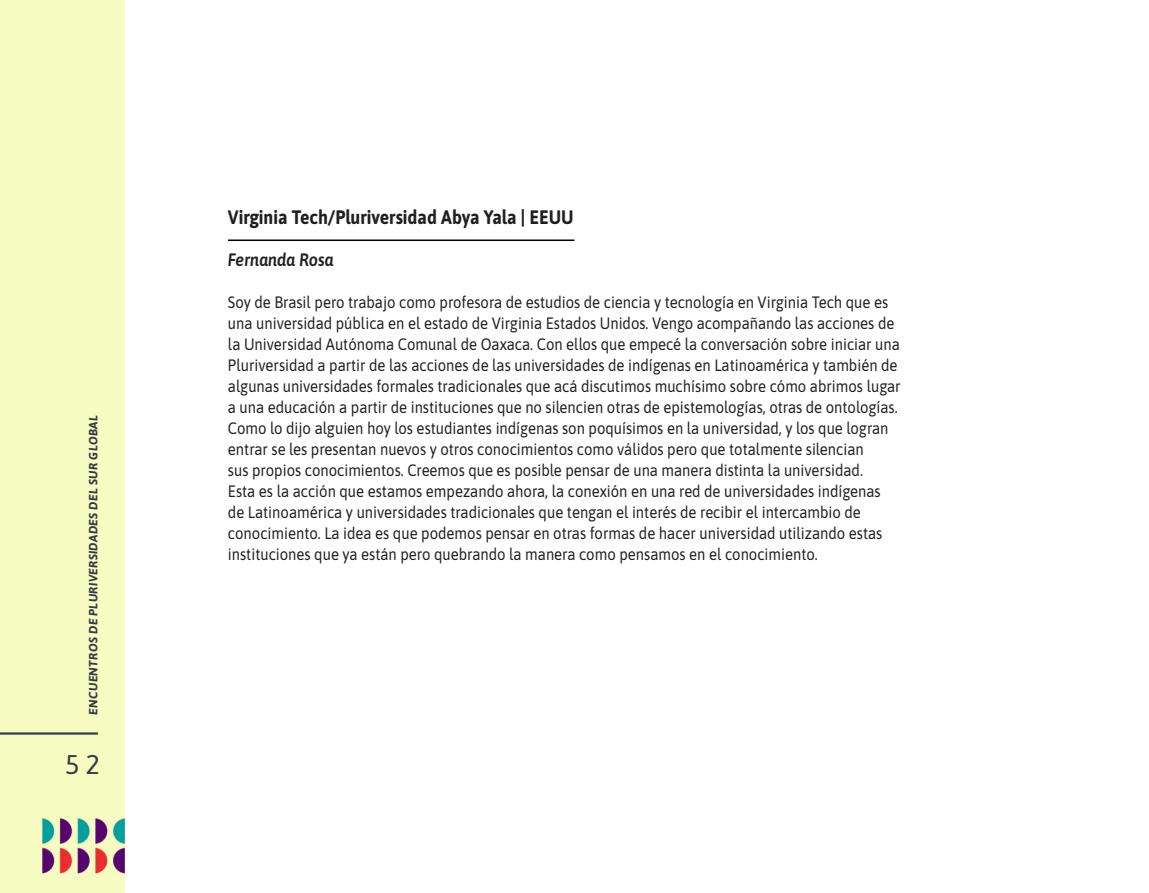
<style>
.page{position:relative;width:1149px;height:893px;background:#fff}
.page>*{position:absolute;margin:0;border:0;box-sizing:border-box;transform-origin:0 0}
.t1{font:27px "Asap";color:#363c47}
.Texto_sin_sangria{font:700 19.5px "Asap";color:#231f20;scale:.9 1}
.Texto_sin_sangria-2{font:italic 600 18px "Asap";color:#231f20;scale:.9 1}
.Texto_sin_sangria-3{font:16.5px/21px "Asap";color:#231f20;scale:.9 1}
.t2{font:italic 700 12px "Asap";letter-spacing:.02em;color:#363c47}
</style>
<div class="page">
<div style="left:0;top:0;width:125px;height:893px;background:#f7fcc2"></div>
<hr style="left:0;top:732px;width:98px;height:3px;background:#363c47">
<hr style="left:228px;top:239px;width:346px;height:2px;background:#000">
<p class="t2" style="left:85px;top:715px;width:301px;rotate:-90deg">ENCUENTROS DE PLURIVERSIDADES DEL SUR GLOBAL</p>
<h1 class="t1" style="left:65px;top:746px;width:36px">52</h1>
<p class="Texto_sin_sangria" style="left:228px;top:204px;width:385px">Virginia Tech/Pluriversidad Abya Yala | EEUU</p>
<p class="Texto_sin_sangria-2" style="left:228px;top:248px;width:119px">Fernanda Rosa</p>
<p class="Texto_sin_sangria-3" style="left:228px;top:291px;width:748px">Soy de Brasil pero trabajo como profesora de estudios de ciencia y tecnología en Virginia Tech que es una universidad pública en el estado de Virginia Estados Unidos. Vengo acompañando las acciones de la Universidad Autónoma Comunal de Oaxaca. Con ellos que empecé la conversación sobre iniciar una Pluriversidad a partir de las acciones de las universidades de indígenas en Latinoamérica y también de algunas universidades formales tradicionales que acá discutimos muchísimo sobre cómo abrimos lugar a una educación a partir de instituciones que no silencien otras de epistemologías, otras de ontologías.<br>Como lo dijo alguien hoy los estudiantes indígenas son poquísimos en la universidad, y los que logran entrar se les presentan nuevos y otros conocimientos como válidos pero que totalmente silencian<br>sus propios conocimientos. Creemos que es posible pensar de una manera distinta la universidad.<br>Esta es la acción que estamos empezando ahora, la conexión en una red de universidades indígenas de Latinoamérica y universidades tradicionales que tengan el interés de recibir el intercambio de conocimiento. La idea es que podemos pensar en otras formas de hacer universidad utilizando estas instituciones que ya están pero quebrando la manera como pensamos en el conocimiento.</p>
</div>
